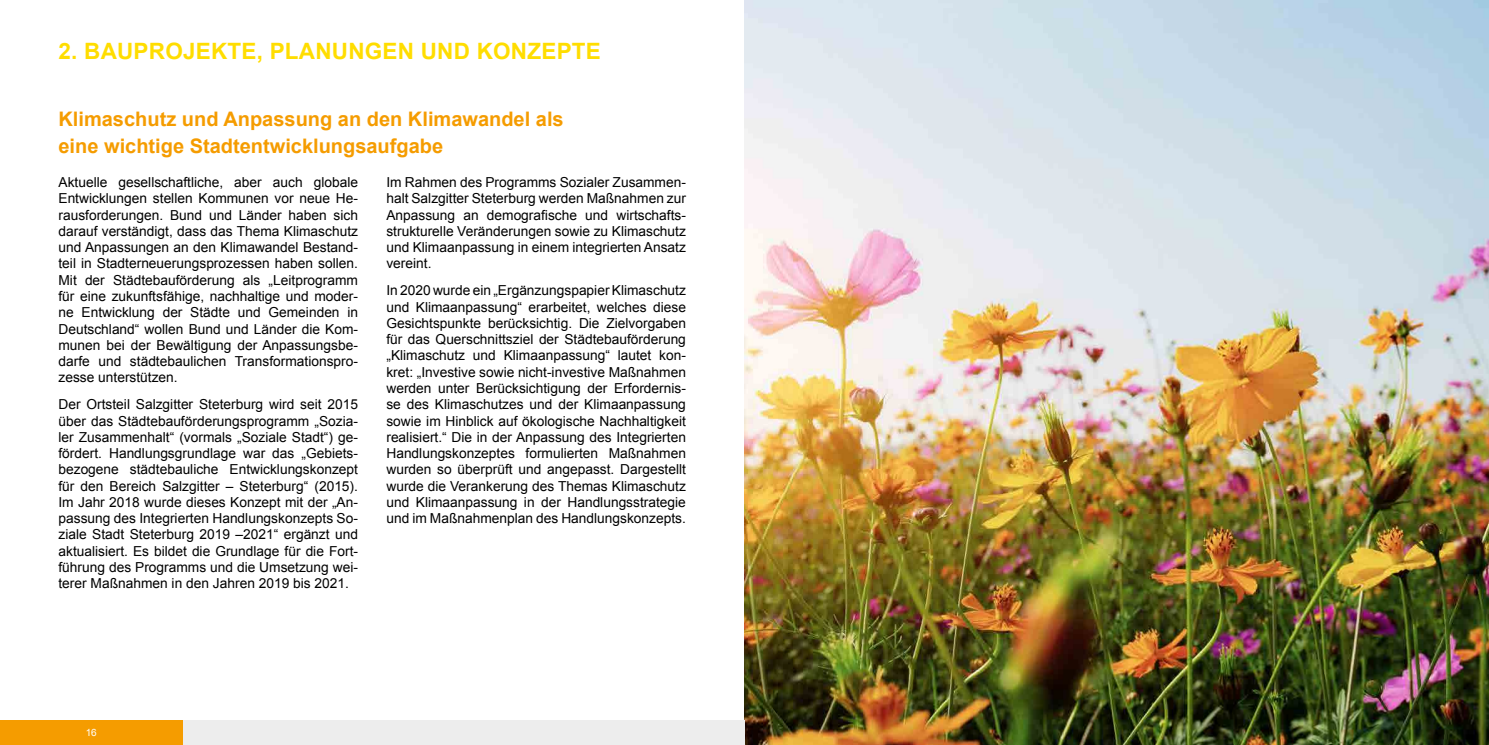
<style>
.page{position:relative;width:1489px;height:745px;background:#fff}
.page>*{position:absolute;margin:0;border:0;box-sizing:border-box;transform-origin:0 0}
.t1{font:700 22.5px "Arial";letter-spacing:.01em;color:#fd0}
.t2{font:700 20px/27.5px "Arial";color:#f59c00}
.t3{font:13.75px/16.2px "Arial";color:#000;text-align:justify}
.t4{font:10px "Arial";color:#fff}
</style>
<div class="page">
<img style="left:744px;top:0;width:744px;height:744px">
<div style="left:182px;top:719px;width:562px;height:25px;background:#ededed"></div>
<div style="left:0;top:719px;width:182px;height:25px;background:#f59c00"></div>
<h1 class="t1" style="left:58px;top:36px;width:544px">2. BAUPROJEKTE, PLANUNGEN UND KONZEPTE</h1>
<h2 class="t2" style="left:58px;top:105px;width:506px">Klimaschutz und Anpassung an den Klimawandel als eine wichtige Stadtentwicklungsaufgabe</h2>
<p class="t3" style="left:58px;top:174px;width:301px">Aktuelle gesellschaftliche, aber auch globale Entwicklungen stellen Kommunen vor neue He&shy;rausforderungen. Bund und Länder haben sich darauf verständigt, dass das Thema Klimaschutz und Anpassungen an den Klimawandel Bestand&shy;teil in Stadterneuerungsprozessen haben sollen.<br>Mit der Städtebauförderung als „Leitprogramm für eine zukunftsfähige, nachhaltige und moder&shy;ne Entwicklung der Städte und Gemeinden in Deutschland“ wollen Bund und Länder die Kom&shy;munen bei der Bewältigung der Anpassungsbe&shy;darfe und städtebaulichen Transformationspro&shy;zesse unterstützen.</p>
<p class="t3" style="left:58px;top:396px;width:301px">Der Ortsteil Salzgitter Steterburg wird seit 2015 über das Städtebauförderungsprogramm „Sozia&shy;ler Zusammenhalt“ (vormals „Soziale Stadt“) ge&shy;fördert. Handlungsgrundlage war das „Gebiets&shy;bezogene städtebauliche Entwicklungskonzept für den Bereich Salzgitter – Steterburg“ (2015).<br>Im Jahr 2018 wurde dieses Konzept mit der „An&shy;passung des Integrierten Handlungskonzepts So&shy;ziale Stadt Steterburg 2019 –2021“ ergänzt und aktualisiert. Es bildet die Grundlage für die Fort&shy;führung des Programms und die Umsetzung wei&shy;terer Maßnahmen in den Jahren 2019 bis 2021.</p>
<p class="t3" style="left:386px;top:174px;width:301px">Im Rahmen des Programms Sozialer Zusammen&shy;halt Salzgitter Steterburg werden Maßnahmen zur Anpassung an demografische und wirtschafts&shy;strukturelle Veränderungen sowie zu Klimaschutz und Klimaanpassung in einem integrierten Ansatz vereint.</p>
<p class="t3" style="left:386px;top:282px;width:301px">In 2020 wurde ein „Ergänzungspapier Klimaschutz und Klimaanpassung“ erarbeitet, welches diese Gesichtspunkte berücksichtig. Die Zielvorgaben für das Querschnittsziel der Städtebauförderung „Klimaschutz und Klimaanpassung“ lautet kon&shy;kret: „Investive sowie nicht-investive Maßnahmen werden unter Berücksichtigung der Erfordernis&shy;se des Klimaschutzes und der Klimaanpassung sowie im Hinblick auf ökologische Nachhaltigkeit realisiert.“ Die in der Anpassung des Integrierten Handlungskonzeptes formulierten Maßnahmen wurden so überprüft und angepasst. Dargestellt wurde die Verankerung des Themas Klimaschutz und Klimaanpassung in der Handlungsstrategie und im Maßnahmenplan des Handlungskonzepts.</p>
<p class="t4" style="left:86px;top:725px;width:13px">16</p>
</div>
